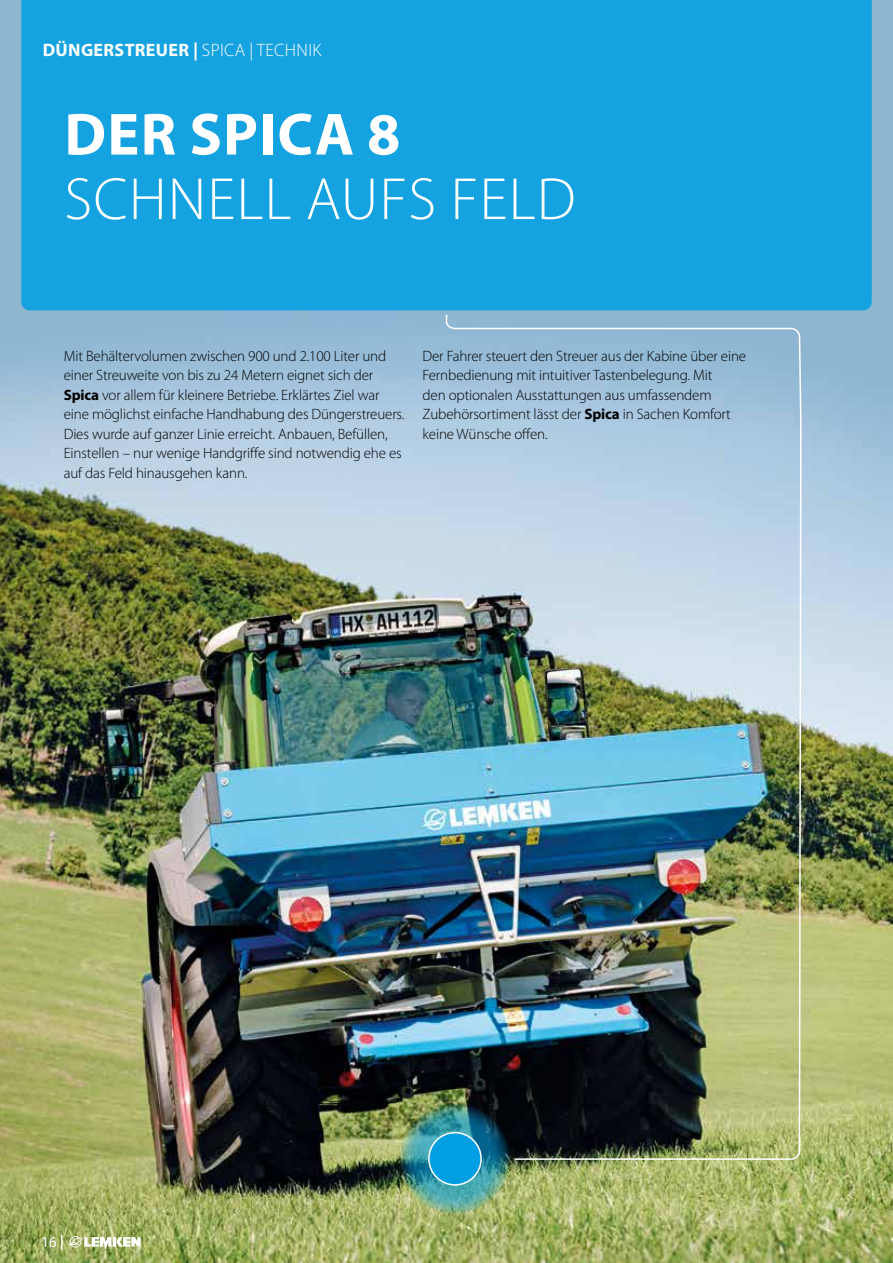
<style>
.page{position:relative;width:893px;height:1263px;background:#fff}
.page>*{position:absolute;margin:0;border:0;box-sizing:border-box;transform-origin:0 0}
.t1{font:300 60px "Myriad Pro";letter-spacing:.02em;color:#fff}
.t2{font:700 60px "Myriad Pro";letter-spacing:.02em;color:#fff}
.t3{font:700 18px "Myriad Pro";letter-spacing:.02em;color:#fff}
.t4{font:300 15px/19.5px "Myriad Pro";letter-spacing:-.01em;color:#000}
.t5{font:15px "Myriad Pro";color:#fff}
.s1{font-weight:300}
.s2{font-weight:700}
</style>
<div class="page">
<img style="left:0;top:0;width:893px;height:1263px">
<div style="left:21px;top:0;width:851px;height:310px;background:#15a2e0"></div>
<img style="left:400px;top:1103px;width:110px;height:111px;border-radius:50%">
<div style="left:429px;top:1133px;width:52px;height:52px;background:#009fe3;border-radius:50%"></div>
<img style="left:445px;top:313px;width:357px;height:950px">
<svg style="left:68px;top:1236px;width:73px;height:13px"></svg>
<p class="t3" style="left:43px;top:38px;width:280px">DÜNGERSTREUER | <span class="s1">SPICA | TECHNIK</span></p>
<p class="t3" style="left:43px;top:38px;width:64px">RUBRIK</p>
<h1 class="t2" style="left:64px;top:95px;width:337px">DER SPICA 8</h1>
<h1 class="t1" style="left:64px;top:163px;width:513px">SCHNELL AUFS FELD</h1>
<p class="t4" style="left:64px;top:346px;width:342px">Mit Behältervolumen zwischen 900 und 2.100 Liter und einer Streuweite von bis zu 24 Metern eignet sich der <span class="s2">Spica</span> vor allem für kleinere Betriebe. Erklärtes Ziel war eine möglichst einfache Handhabung des Düngerstreuers.<br>Dies wurde auf ganzer Linie erreicht. Anbauen, Befüllen, Einstellen – nur wenige Handgriffe sind notwendig ehe es auf das Feld hinausgehen kann.</p>
<p class="t4" style="left:423px;top:346px;width:325px">Der Fahrer steuert den Streuer aus der Kabine über eine Fernbedienung mit intuitiver Tastenbelegung. Mit<br>den optionalen Ausstattungen aus umfassendem Zubehörsortiment lässt der <span class="s2">Spica</span> in Sachen Komfort keine Wünsche offen.</p>
<p class="t5" style="left:41px;top:1232px;width:24px">16 <span class="s2">|</span></p>
</div>
